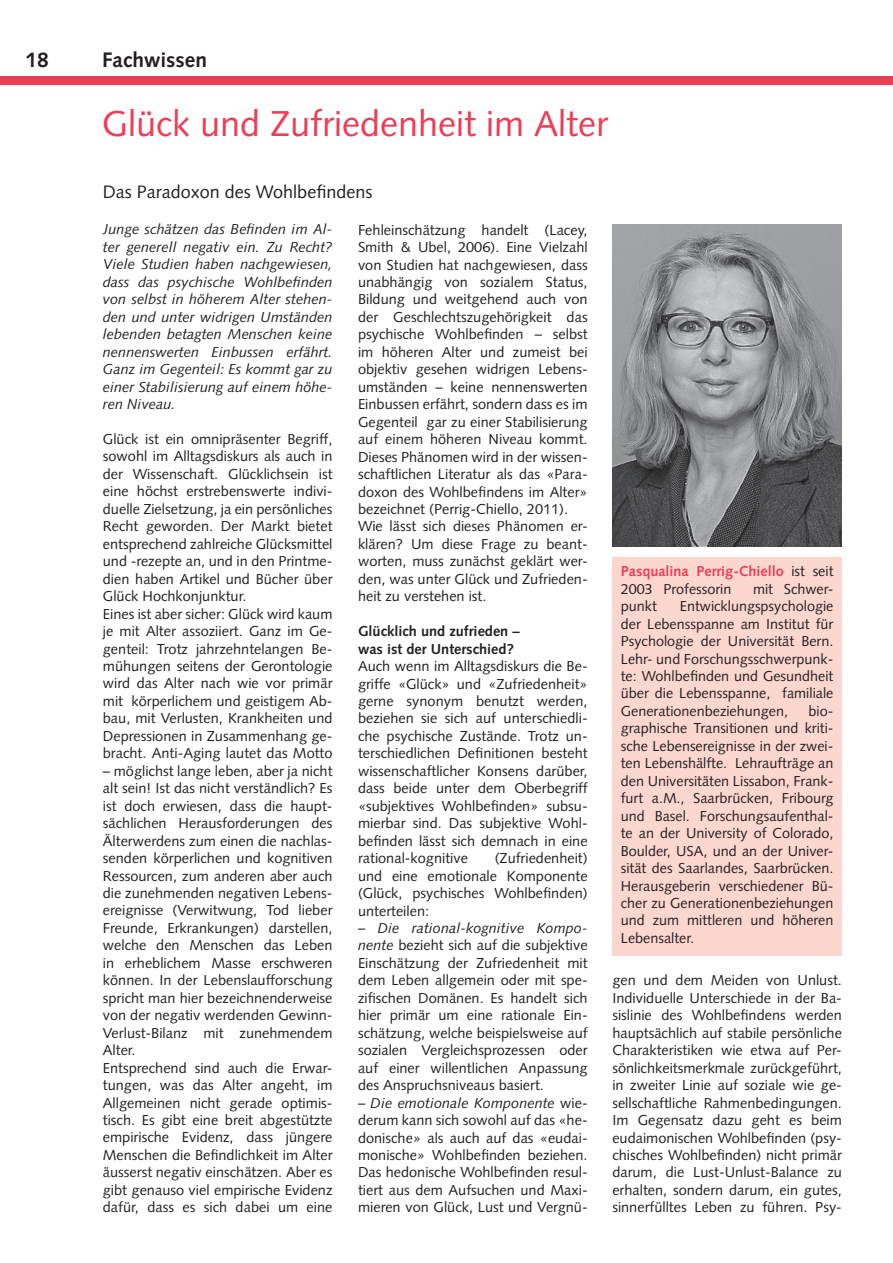
<style>
.page{position:relative;width:893px;height:1263px;background:#fff}
.page>*{position:absolute;margin:0;border:0;box-sizing:border-box;transform-origin:0 0}
.t1{font:36px "Syntax LT Std";color:#ee3d56}
.t2{font:700 21px "Syntax LT Std";color:#231f20}
.t3{font:18px "Syntax LT Std";color:#231f20}
.t4{font:14.4px/17.4px "Syntax LT Std";color:#231f20;text-align:justify}
.t5{font:italic 14.4px/17.4px "Syntax LT Std";color:#231f20;text-align:justify}
.t6{font:700 14.4px/17.4px "Syntax LT Std";color:#ee3d56}
.t7{font:700 14.4px/17.4px "Syntax LT Std";color:#231f20}
.s1{font-style:italic}
.s2{font-weight:400;color:#231f20}
</style>
<div class="page">
<div style="left:0;top:77px;width:893px;height:8px;background:#ee3d56"></div>
<div style="left:612px;top:557px;width:230px;height:399px;background:#fcd7d0"></div>
<img style="left:612px;top:224px;width:230px;height:322px">
<h2 class="t2" style="left:26px;top:47px;width:25px">18</h2>
<h2 class="t2" style="left:102px;top:47px;width:106px">Fachwissen</h2>
<h1 class="t1" style="left:102px;top:102px;width:508px">Glück und Zufriedenheit im Alter</h1>
<p class="t3" style="left:103px;top:182px;width:271px">Das Paradoxon des Wohlbefindens</p>
<p class="t4" style="left:358px;top:221px;width:231px;text-align:left">Fehleinschätzung handelt (Lacey, Smith &amp; Ubel, 2006). Eine Vielzahl von Studien hat nachgewiesen, dass unabhängig von sozialem Status, Bildung und weitgehend auch von der Geschlechtszugehörigkeit das psychische Wohlbefinden – selbst im höheren Alter und zumeist bei objektiv gesehen widrigen Lebens&shy;umständen – keine nennenswerten Einbussen erfährt, sondern dass es im Gegenteil gar zu einer Stabilisierung auf einem höheren Niveau kommt.<br>Dieses Phänomen wird in der wissen&shy;schaftlichen Literatur als das «Para&shy;doxon des Wohlbefindens im Alter» bezeichnet (Perrig-Chiello, 2011).<br>Wie lässt sich dieses Phänomen er&shy;klären? Um diese Frage zu beant&shy;worten, muss zunächst geklärt wer&shy;den, was unter Glück und Zufrieden&shy;heit zu verstehen ist.</p>
<p class="t7" style="left:358px;top:623px;width:163px">Glücklich und zufrieden – was ist der Unterschied?</p>
<p class="t4" style="left:358px;top:657px;width:231px">Auch wenn im Alltagsdiskurs die Be&shy;griffe «Glück» und «Zufriedenheit» gerne synonym benutzt werden, beziehen sie sich auf unterschiedli&shy;che psychische Zustände. Trotz un&shy;terschiedlichen Definitionen besteht wissenschaftlicher Konsens darüber, dass beide unter dem Oberbegriff «subjektives Wohlbefinden» subsu&shy;mierbar sind. Das subjektive Wohl&shy;befinden lässt sich demnach in eine rational-kognitive</p>
<p class="t5" style="left:103px;top:221px;width:231px">Junge schätzen das Befinden im Al&shy;ter generell negativ ein. Zu Recht?<br>Viele Studien haben nachgewiesen, dass das psychische Wohlbefinden von selbst in höherem Alter stehen&shy;den und unter widrigen Umständen lebenden betagten Menschen keine nennenswerten Einbussen erfährt.<br>Ganz im Gegenteil: Es kommt gar zu einer Stabilisierung auf einem höhe&shy;ren Niveau.</p>
<p class="t4" style="left:103px;top:430px;width:231px;text-align:left">Glück ist ein omnipräsenter Begriff, sowohl im Alltagsdiskurs als auch in der Wissenschaft. Glücklichsein ist eine höchst erstrebenswerte indivi&shy;duelle Zielsetzung, ja ein persönliches Recht geworden. Der Markt bietet entsprechend zahlreiche Glücksmittel und -rezepte an, und in den Printme&shy;dien haben Artikel und Bücher über Glück Hochkonjunktur.<br>Eines ist aber sicher: Glück wird kaum je mit Alter assoziiert. Ganz im Ge&shy;genteil: Trotz jahrzehntelangen Be&shy;mühungen seitens der Gerontologie wird das Alter nach wie vor primär mit körperlichem und geistigem Ab&shy;bau, mit Verlusten, Krankheiten und Depressionen in Zusammenhang ge&shy;bracht. Anti-Aging lautet das Motto</p>
<p class="t4" style="left:103px;top:762px;width:231px;text-align:left">– möglichst lange leben, aber ja nicht alt sein! Ist das nicht verständlich? Es ist doch erwiesen, dass die haupt&shy;sächlichen Herausforderungen des Älterwerdens zum einen die nachlas&shy;senden körperlichen und kognitiven Ressourcen, zum anderen aber auch die zunehmenden negativen Lebens&shy;ereignisse (Verwitwung, Tod lieber Freunde, Erkrankungen) darstellen, welche den Menschen das Leben in erheblichem Masse erschweren können. In der Lebenslaufforschung spricht man hier bezeichnenderweise von der negativ werdenden Gewinn-Verlust-Bilanz mit zunehmendem Alter.<br>Entsprechend sind auch die Erwar&shy;tungen, was das Alter angeht, im Allgemeinen nicht gerade optimis&shy;tisch. Es gibt eine breit abgestützte empirische Evidenz, dass jüngere Menschen die Befindlichkeit im Alter äusserst negativ einschätzen. Aber es gibt genauso viel empirische Evidenz dafür, dass es sich dabei um eine</p>
<p class="t4" style="left:358px;top:849px;width:231px;text-indent:137px">(Zufriedenheit) und eine emotionale Komponente (Glück, psychisches Wohlbefinden) unterteilen:</p>
<p class="t4" style="left:358px;top:919px;width:231px"><span class="s1">– Die rational-kognitive Kompo&shy;nente</span> bezieht sich auf die subjektive Einschätzung der Zufriedenheit mit dem Leben allgemein oder mit spe&shy;zifischen Domänen. Es handelt sich hier primär um eine rationale Ein&shy;schätzung, welche beispielsweise auf sozialen Vergleichsprozessen oder auf einer willentlichen Anpassung des Anspruchsniveaus basiert.</p>
<p class="t4" style="left:358px;top:1094px;width:231px"><span class="s1">– Die emotionale Komponente</span> wie&shy;derum kann sich sowohl auf das «he&shy;donische» als auch auf das «eudai&shy;monische» Wohlbefinden beziehen.<br>Das hedonische Wohlbefinden resul&shy;tiert aus dem Aufsuchen und Maxi&shy;mieren von Glück, Lust und Vergnü-</p>
<p class="t6" style="left:621px;top:563px;width:214px">Pasqualina Perrig-Chiello <span class="s2">ist seit<br>2003 Professorin</span></p>
<p class="t4" style="left:753px;top:580px;width:82px">mit Schwer-</p>
<p class="t4" style="left:621px;top:597px;width:214px;text-indent:59px">Entwicklungspsychologie der Lebensspanne am Institut für Psychologie der Universität Bern.<br>Lehr- und Forschungsschwerpunk&shy;te: Wohlbefinden und Gesundheit über die Lebensspanne, familiale Generationenbeziehungen,</p>
<p class="t4" style="left:621px;top:597px;width:38px">punkt</p>
<p class="t4" style="left:621px;top:702px;width:214px;text-indent:188px">bio&shy;graphische Transitionen und kriti&shy;sche Lebensereignisse in der zwei&shy;ten Lebenshälfte. Lehraufträge an den Universitäten Lissabon, Frank&shy;furt a.M., Saarbrücken, Fribourg und Basel. Forschungsaufenthal&shy;te an der University of Colorado, Boulder, USA, und an der Univer&shy;sität des Saarlandes, Saarbrücken.<br>Herausgeberin verschiedener Bü&shy;cher zu Generationenbeziehungen und zum mittleren und höheren Lebensalter.</p>
<p class="t4" style="left:612px;top:972px;width:231px">gen und dem Meiden von Unlust.<br>Individuelle Unterschiede in der Ba&shy;sislinie des Wohlbefindens werden hauptsächlich auf stabile persönliche Charakteristiken wie etwa auf Per&shy;sönlichkeitsmerkmale zurückgeführt, in zweiter Linie auf soziale wie ge&shy;sellschaftliche Rahmenbedingungen.<br>Im Gegensatz dazu geht es beim eudaimonischen Wohlbefinden (psy&shy;chisches Wohlbefinden) nicht primär darum, die Lust-Unlust-Balance zu erhalten, sondern darum, ein gutes, sinnerfülltes Leben zu führen. Psy-</p>
</div>
